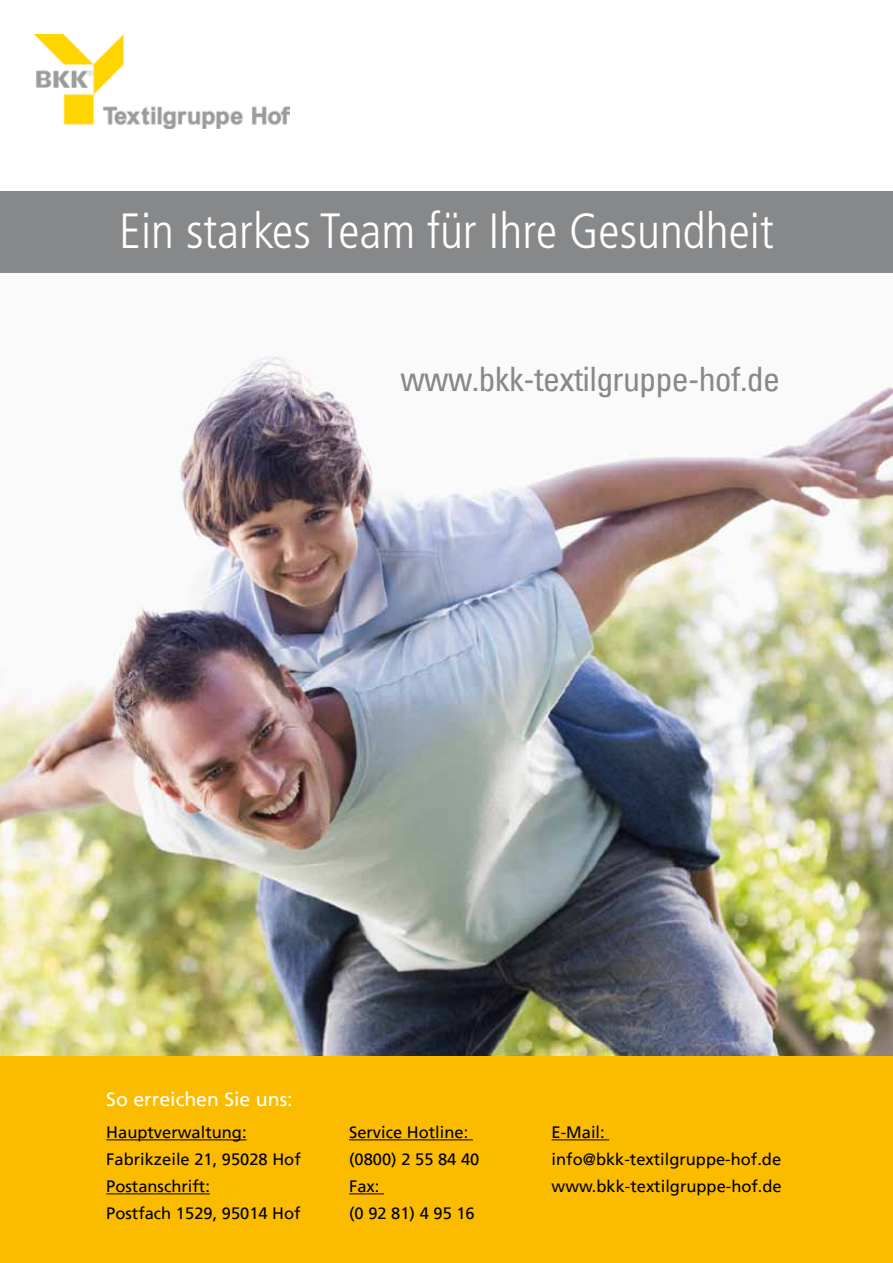
<style>
.page{position:relative;width:893px;height:1263px;background:#fff}
.page>*{position:absolute;margin:0;border:0;box-sizing:border-box;transform-origin:0 0}
.t1{font:300 condensed 49.5px "Frutiger LT Std";color:#fff}
.t2{font:condensed 33.75px "Univers S";color:#87888a}
.t3{font:19.5px "Frutiger";color:#fff}
.t4{font:16.5px/27px "Frutiger";color:#000}
</style>
<div class="page">
<div style="left:0;top:1053px;width:893px;height:210px;background:#fbbc00"></div>
<img style="left:0;top:272px;width:893px;height:784px">
<div style="left:0;top:191px;width:893px;height:81px;background:#87888a"></div>
<hr style="left:106px;top:1139px;width:141px;height:1px;background:#000">
<hr style="left:106px;top:1193px;width:104px;height:1px;background:#000">
<hr style="left:349px;top:1139px;width:124px;height:1px;background:#000">
<hr style="left:349px;top:1193px;width:35px;height:1px;background:#000">
<hr style="left:552px;top:1139px;width:57px;height:1px;background:#000">
<img style="left:34px;top:34px;width:255px;height:94px">
<h1 class="t1" style="left:119px;top:203px;width:656px">Ein starkes Team für Ihre Gesundheit</h1>
<h2 class="t2" style="left:401px;top:359px;width:380px">www.bkk-textilgruppe-hof.de</h2>
<p class="t3" style="left:106px;top:1088px;width:188px">So erreichen Sie uns:</p>
<p class="t4" style="left:106px;top:1119px;width:196px">Hauptverwaltung:<br>Fabrikzeile 21, 95028 Hof<br>Postanschrift:<br>Postfach 1529, 95014 Hof</p>
<p class="t4" style="left:349px;top:1119px;width:132px">Service Hotline: (0800) 2 55 84 40<br>Fax:<br>(0 92 81) 4 95 16</p>
<p class="t4" style="left:552px;top:1119px;width:232px">E-Mail: info@bkk-textilgruppe-hof.de www.bkk-textilgruppe-hof.de</p>
</div>
